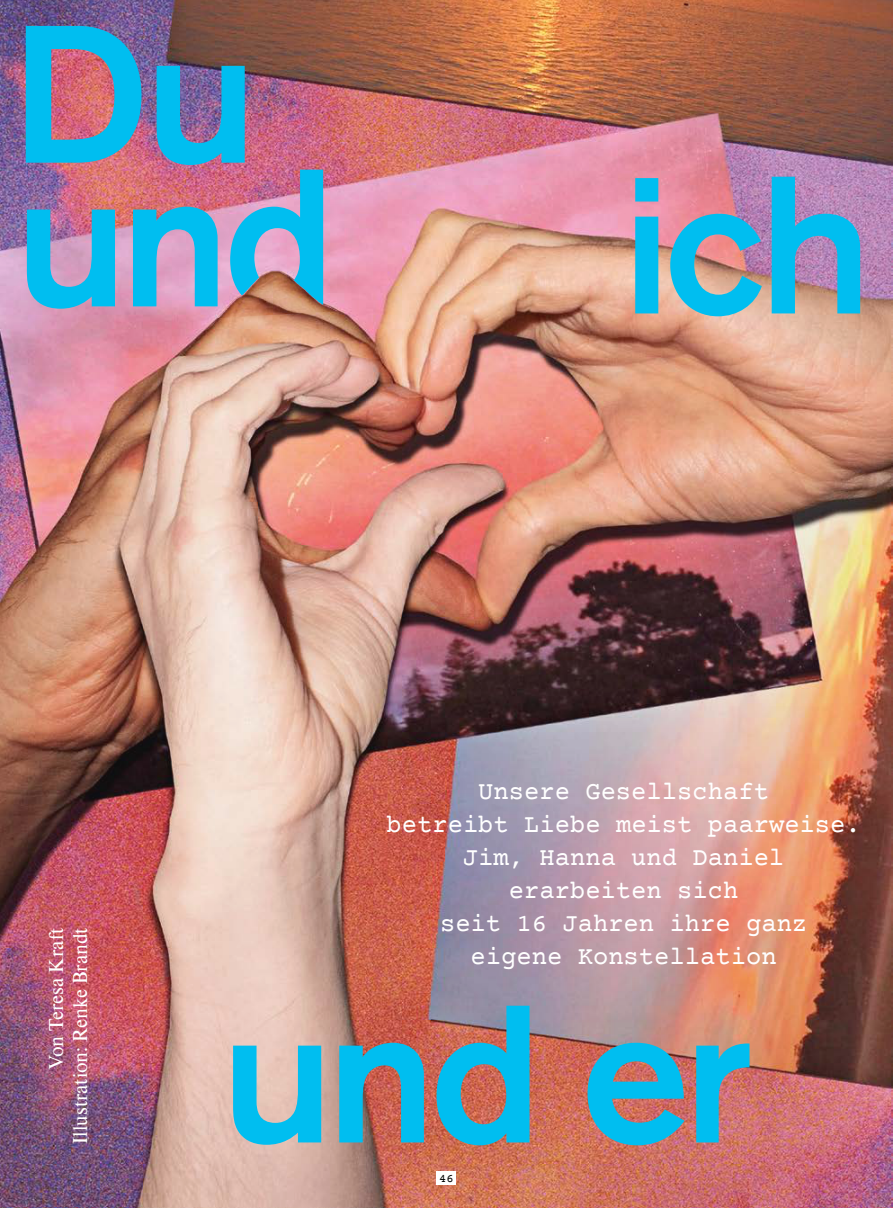
<style>
.page{position:relative;width:893px;height:1208px;background:#fff}
.page>*{position:absolute;margin:0;border:0;box-sizing:border-box;transform-origin:0 0}
.t1{font:500 193.65px/143.7px "Akzidenz Grotesk BE";letter-spacing:-.03em;color:#00bef0}
.t2{font:25.5px/33px "Courier Prime";color:#fff;text-align:center}
.t3{font:21px/24px "Nimbus Rom D";letter-spacing:-.005em;color:#fff;text-align:right}
.t4{font:12px "Courier Prime";color:#000}
</style>
<div class="page">
<img style="left:0;top:0;width:893px;height:1208px">
<div style="left:299px;top:673px;width:594px;height:404px;background:#ec0087;opacity:.75"></div>
<img style="left:217px;top:271px;width:122px;height:47px">
<div style="left:437px;top:1171px;width:19px;height:14px;background:#fff"></div>
<h1 class="t1" style="left:12px;top:19px;width:326px">Du und</h1>
<h1 class="t1" style="left:623px;top:170px;width:251px">ich</h1>
<p class="t3" style="left:45px;top:1144px;width:218px;rotate:-90deg">Von Teresa Kraft<br>Illustration: Renke Brandt</p>
<p class="t2" style="left:386px;top:777px;width:476px">Unsere Gesellschaft<br>betreibt Liebe meist paarweise.<br>Jim, Hanna und Daniel erarbeiten sich<br>seit 16 Jahren ihre ganz<br>eigene Konstellation</p>
<h1 class="t1" style="left:221px;top:998px;width:533px">und er</h1>
<p class="t4" style="left:439px;top:1173px;width:16px">46</p>
</div>
